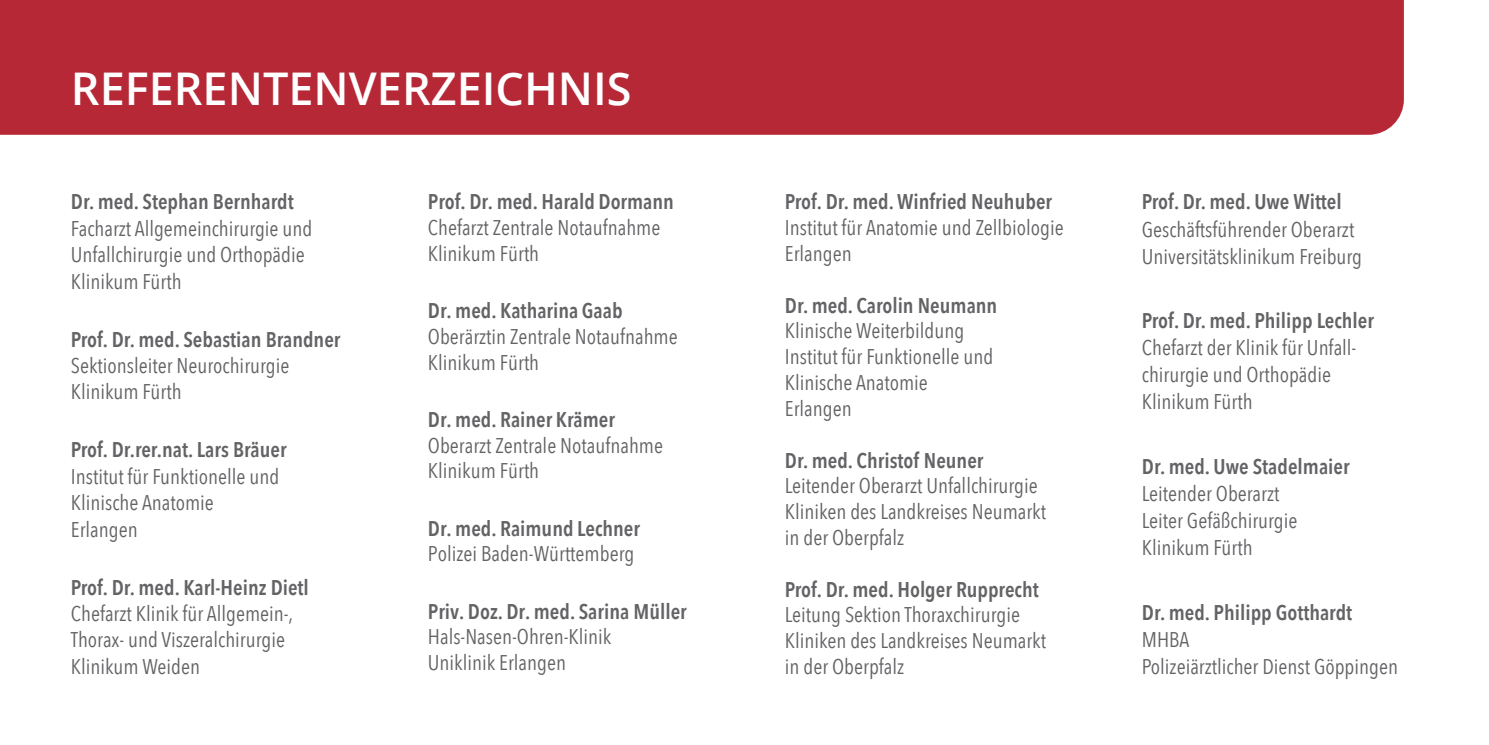
<style>
.page{position:relative;width:1489px;height:745px;background:#fff}
.page>*{position:absolute;margin:0;border:0;box-sizing:border-box;transform-origin:0 0}
.t1{font:600 45px "Open Sans";color:#fff}
.t2{font:21.25px/25.8px "Avenir Next Condensed";color:#636366}
.Text{font:600 21.25px "Avenir Next Condensed";color:#636366}
.s1{font-weight:600}
</style>
<div class="page">
<div style="left:0;top:0;width:1403px;height:135px;background:#b72837"></div>
<p class="t1" style="left:71px;top:58px;width:562px">REFERENTENVERZEICHNIS</p>
<p class="Text" style="left:71px;top:183px;width:224px">Dr. med. Stephan Bernhardt</p>
<p class="t2" style="left:71px;top:214px;width:243px;line-height:26.5px">Facharzt Allgemeinchirurgie und<br>Unfallchirurgie und Orthopädie</p>
<p class="t2" style="left:71px;top:267px;width:112px">Klinikum Fürth</p>
<p class="Text" style="left:71px;top:320px;width:271px">Prof. Dr. med. Sebastian Brandner</p>
<p class="t2" style="left:71px;top:351px;width:220px">Sektionsleiter Neurochirurgie</p>
<p class="t2" style="left:71px;top:378px;width:112px">Klinikum Fürth</p>
<p class="Text" style="left:71px;top:431px;width:217px">Prof. Dr.rer.nat. Lars Bräuer</p>
<p class="t2" style="left:71px;top:462px;width:210px;line-height:26.5px">Institut für Funktionelle und<br>Klinische Anatomie</p>
<p class="t2" style="left:71px;top:515px;width:68px">Erlangen</p>
<p class="Text" style="left:71px;top:568px;width:239px">Prof. Dr. med. Karl-Heinz Dietl</p>
<p class="t2" style="left:71px;top:599px;width:224px;line-height:26.5px">Chefarzt Klinik für Allgemein-,<br>Thorax- und Viszeralchirurgie</p>
<p class="t2" style="left:71px;top:652px;width:131px">Klinikum Weiden</p>
<p class="t2" style="left:428px;top:188px;width:247px"><span class="s1">Prof. Dr. med. Harald Dormann<br></span>Chefarzt Zentrale Notaufnahme<br>Klinikum Fürth</p>
<p class="t2" style="left:428px;top:296px;width:251px"><span class="s1">Dr. med. Katharina Gaab<br></span>Oberärztin Zentrale Notaufnahme<br>Klinikum Fürth</p>
<p class="t2" style="left:428px;top:405px;width:237px"><span class="s1">Dr. med. Rainer Krämer<br></span>Oberarzt Zentrale Notaufnahme<br>Klinikum Fürth</p>
<p class="t2" style="left:428px;top:514px;width:214px"><span class="s1">Dr. med. Raimund Lechner<br></span>Polizei Baden-Württemberg</p>
<p class="t2" style="left:428px;top:596px;width:260px"><span class="s1">Priv. Doz. Dr. med. Sarina Müller<br></span>Hals-Nasen-Ohren-Klinik<br>Uniklinik Erlangen</p>
<p class="Text" style="left:784px;top:183px;width:269px">Prof. Dr. med. Winfried Neuhuber</p>
<p class="t2" style="left:784px;top:214px;width:280px">Institut für Anatomie und Zellbiologie</p>
<p class="t2" style="left:784px;top:239px;width:68px">Erlangen</p>
<p class="Text" style="left:784px;top:286px;width:214px">Dr. med. Carolin Neumann</p>
<p class="t2" style="left:784px;top:317px;width:210px">Klinische Weiterbildung<br>Institut für Funktionelle und<br>Klinische Anatomie</p>
<p class="t2" style="left:784px;top:394px;width:68px">Erlangen</p>
<p class="Text" style="left:784px;top:441px;width:200px">Dr. med. Christof Neuner</p>
<p class="t2" style="left:784px;top:471px;width:263px">Leitender Oberarzt Unfallchirurgie<br>Kliniken des Landkreises Neumarkt in der Oberpfalz</p>
<p class="Text" style="left:784px;top:570px;width:255px">Prof. Dr. med. Holger Rupprecht</p>
<p class="t2" style="left:784px;top:600px;width:236px">Leitung Sektion Thoraxchirurgie</p>
<p class="t2" style="left:784px;top:626px;width:263px">Kliniken des Landkreises Neumarkt in der Oberpfalz</p>
<p class="Text" style="left:1141px;top:183px;width:201px">Prof. Dr. med. Uwe Wittel</p>
<p class="t2" style="left:1141px;top:215px;width:214px">Geschäftsführender Oberarzt</p>
<p class="t2" style="left:1141px;top:242px;width:222px">Universitätsklinikum Freiburg</p>
<p class="Text" style="left:1141px;top:302px;width:233px">Prof. Dr. med. Philipp Lechler</p>
<p class="t2" style="left:1141px;top:333px;width:216px;line-height:27.2px">Chefarzt der Klinik für Unfall&shy;chirurgie und Orthopädie</p>
<p class="t2" style="left:1141px;top:388px;width:112px">Klinikum Fürth</p>
<p class="Text" style="left:1141px;top:447px;width:209px">Dr. med. Uwe Stadelmaier</p>
<p class="t2" style="left:1141px;top:479px;width:139px">Leitender Oberarzt</p>
<p class="t2" style="left:1141px;top:506px;width:157px">Leiter Gefäßchirurgie</p>
<p class="t2" style="left:1141px;top:533px;width:112px">Klinikum Fürth</p>
<p class="Text" style="left:1141px;top:593px;width:212px">Dr. med. Philipp Gotthardt</p>
<p class="t2" style="left:1141px;top:625px;width:49px">MHBA</p>
<p class="t2" style="left:1141px;top:652px;width:258px">Polizeiärztlicher Dienst Göppingen</p>
</div>
